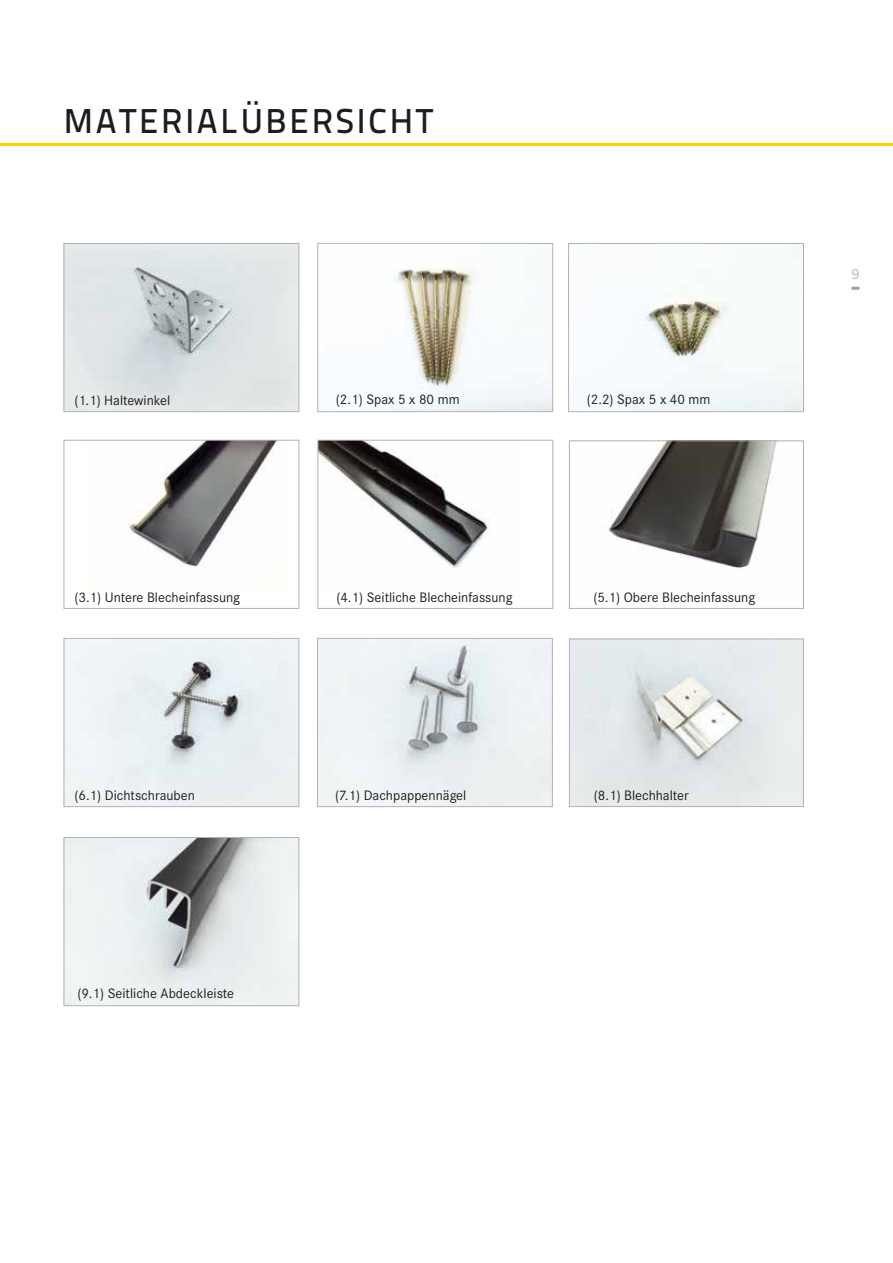
<style>
.page{position:relative;width:893px;height:1263px;background:#fff}
.page>*{position:absolute;margin:0;border:0;box-sizing:border-box;transform-origin:0 0}
.t1{font:500 34.5px "Titillium Text 22 L";letter-spacing:.08em;color:#1d1d1b}
.t2{font:500 15px "Titillium Text 22 L";color:#c6c6c6}
.t3{font:14.25px "Corporate S";color:#1d1d1b}
</style>
<div class="page">
<svg style="left:851px;top:287px;width:8px;height:3px"></svg>
<hr style="left:0;top:143px;width:893px;height:3px;background:#ffd300">
<img style="left:66px;top:245px;width:231px;height:165px">
<div style="left:64px;top:243px;width:235px;height:169px;border:1px solid #b3b2b2"></div>
<img style="left:66px;top:640px;width:231px;height:165px">
<div style="left:64px;top:638px;width:235px;height:169px;border:1px solid #b3b2b2"></div>
<img style="left:320px;top:442px;width:171px;height:126px">
<div style="left:318px;top:440px;width:235px;height:169px;border:1px solid #b3b2b2"></div>
<img style="left:571px;top:641px;width:231px;height:164px">
<div style="left:569px;top:639px;width:235px;height:168px;border:1px solid #b3b2b2"></div>
<img style="left:393px;top:267px;width:158px;height:143px">
<div style="left:318px;top:243px;width:235px;height:169px;border:1px solid #b3b2b2"></div>
<img style="left:592px;top:245px;width:210px;height:165px">
<div style="left:568px;top:243px;width:236px;height:169px;border:1px solid #b3b2b2"></div>
<img style="left:607px;top:443px;width:170px;height:125px">
<div style="left:569px;top:441px;width:235px;height:168px;border:1px solid #b3b2b2"></div>
<img style="left:66px;top:839px;width:231px;height:165px">
<div style="left:64px;top:837px;width:235px;height:169px;border:1px solid #b3b2b2"></div>
<img style="left:319px;top:640px;width:232px;height:165px">
<div style="left:317px;top:638px;width:236px;height:169px;border:1px solid #b3b2b2"></div>
<img style="left:128px;top:442px;width:158px;height:149px">
<div style="left:64px;top:440px;width:235px;height:169px;border:1px solid #b3b2b2"></div>
<h1 class="t1" style="left:64px;top:95px;width:371px">MATERIALÜBERSICHT</h1>
<p class="t3" style="left:74px;top:393px;width:97px">(1.1) Haltewinkel</p>
<p class="t3" style="left:336px;top:391px;width:125px">(2.1) Spax 5 x 80 mm</p>
<p class="t3" style="left:587px;top:391px;width:125px">(2.2) Spax 5 x 40 mm</p>
<p class="t3" style="left:74px;top:589px;width:167px">(3.1) Untere Blecheinfassung</p>
<p class="t3" style="left:336px;top:589px;width:178px">(4.1) Seitliche Blecheinfassung</p>
<p class="t3" style="left:74px;top:787px;width:122px">(6.1) Dichtschrauben</p>
<p class="t3" style="left:335px;top:787px;width:133px">(7.1) Dachpappennägel</p>
<p class="t3" style="left:77px;top:985px;width:158px">(9.1) Seitliche Abdeckleiste</p>
<p class="t3" style="left:593px;top:589px;width:163px">(5.1) Obere Blecheinfassung</p>
<p class="t3" style="left:594px;top:787px;width:96px">(8.1) Blechhalter</p>
<p class="t2" style="left:851px;top:263px;width:9px">9</p>
</div>
